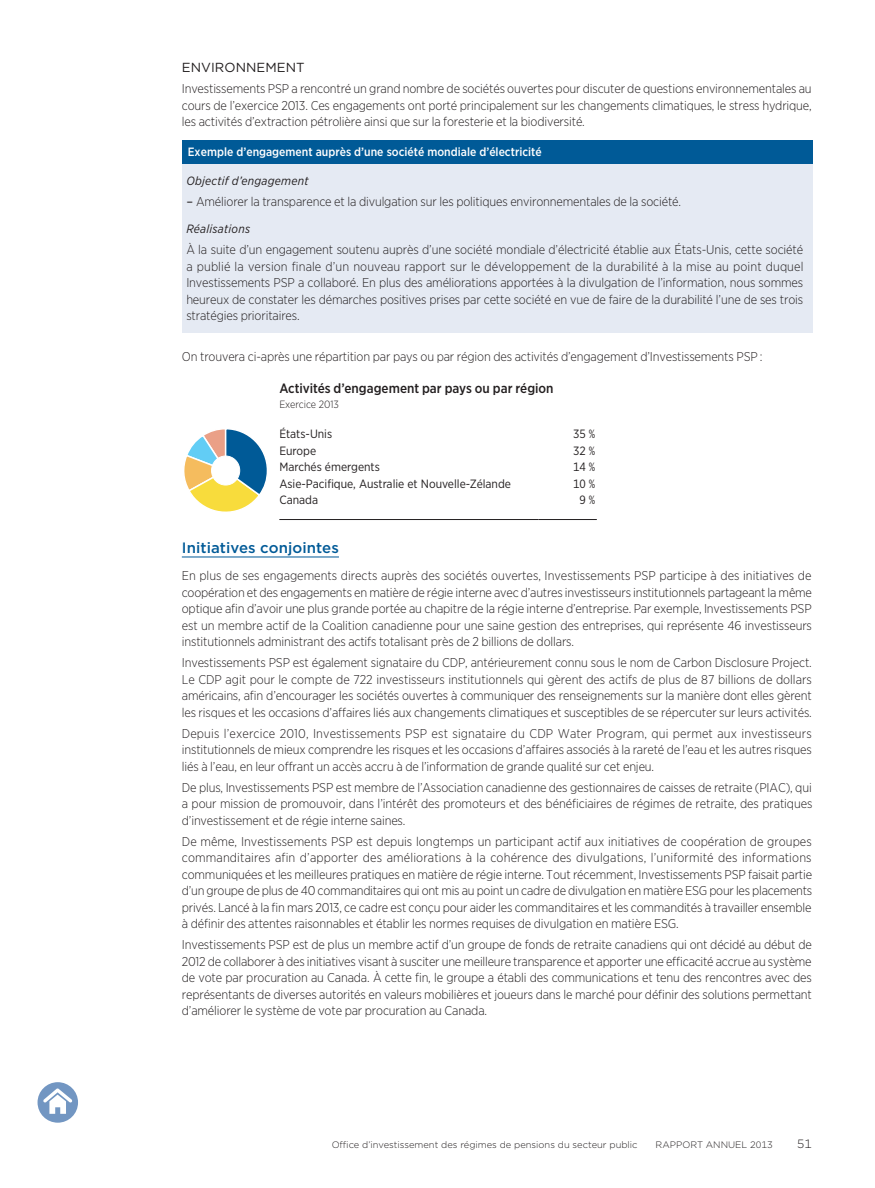
<style>
.page{position:relative;width:875px;height:1188px;background:#fff}
.page>*{position:absolute;margin:0;border:0;box-sizing:border-box;transform-origin:0 0}
.t1{font:500 15px "Gotham";letter-spacing:.005em;color:#005a97}
.t2{font:500 13.5px "Gotham Narrow";color:#231f20}
.t3{font:13.2px "Gotham";letter-spacing:.005em;color:#231f20}
.t4{font:300 12.75px/16.5px "Gotham Narrow";letter-spacing:-.01em;color:#231f20;text-align:justify}
.t5{font:12px "Gotham Narrow";color:#231f20}
.t6{font:500 12px "Gotham Narrow";color:#fff}
.t7{font:italic 12px "Gotham Narrow";letter-spacing:.02em;color:#231f20}
.t8{font:300 12px "Gotham";color:#231f20}
.t9{font:300 10.5px "Gotham Narrow";color:#231f20}
.t10{font:300 9.3px "Gotham";color:#231f20}
.s1{font-family:"Gotham";font-weight:400}
</style>
<div class="page">
<hr style="left:182px;top:557px;width:157px;height:1px;background:#005a97">
<div style="left:182px;top:140px;width:630px;height:24px;background:#005a97"></div>
<div style="left:182px;top:164px;width:630px;height:168px;background:#e5eaf3"></div>
<hr style="left:279px;top:519px;width:259px;height:1px;background:#231f20">
<hr style="left:538px;top:519px;width:59px;height:1px;background:#231f20">
<svg style="left:184px;top:429px;width:83px;height:83px"></svg>
<div style="left:212px;top:456px;width:28px;height:29px;background:#fff;border-radius:50%"></div>
<div style="left:211px;top:456px;width:29px;height:29px;border:1px solid #fff;border-radius:50%"></div>
<div style="left:38px;top:1082px;width:40px;height:41px;background:#7296c2;border-radius:50%"></div>
<svg style="left:43px;top:1088px;width:29px;height:26px"></svg>
<p class="t3" style="left:182px;top:59px;width:124px">ENVIRONNEMENT</p>
<p class="t4" style="left:182px;top:80px;width:631px">Investissements PSP a rencontré un grand nombre de sociétés ouvertes pour discuter de questions environnementales au cours de l’exercice 2013. Ces engagements ont porté principalement sur les changements climatiques, le stress hydrique, les activités d’extraction pétrolière ainsi que sur la foresterie et la biodiversité.</p>
<p class="t6" style="left:188px;top:145px;width:355px">Exemple d’engagement auprès d’une société mondiale d’électricité</p>
<p class="t7" style="left:186px;top:174px;width:124px">Objectif d’engagement</p>
<p class="t4" style="left:186px;top:193px;width:496px"><span class="s1">–</span> Améliorer la transparence et la divulgation sur les politiques environnementales de la société.</p>
<p class="t7" style="left:186px;top:222px;width:65px">Réalisations</p>
<p class="t4" style="left:186px;top:241px;width:619px">À la suite d’un engagement soutenu auprès d’une société mondiale d’électricité établie aux États-Unis, cette société a publié la version finale d’un nouveau rapport sur le développement de la durabilité à la mise au point duquel Investissements PSP a collaboré. En plus des améliorations apportées à la divulgation de l’information, nous sommes heureux de constater les démarches positives prises par cette société en vue de faire de la durabilité l’une de ses trois stratégies prioritaires.</p>
<p class="t4" style="left:182px;top:348px;width:582px">On trouvera ci-après une répartition par pays ou par région des activités d’engagement d’Investissements PSP :</p>
<p class="t2" style="left:279px;top:380px;width:276px">Activités d’engagement par pays ou par région</p>
<p class="t9" style="left:279px;top:398px;width:61px">Exercice 2013</p>
<p class="t5" style="left:279px;top:427px;width:54px">États-Unis</p>
<p class="t5" style="left:573px;top:427px;width:24px">35 %</p>
<p class="t5" style="left:279px;top:443px;width:38px">Europe</p>
<p class="t5" style="left:573px;top:443px;width:24px">32 %</p>
<p class="t5" style="left:279px;top:460px;width:102px">Marchés émergents</p>
<p class="t5" style="left:573px;top:460px;width:24px">14 %</p>
<p class="t5" style="left:279px;top:476px;width:233px">Asie-Pacifique, Australie et Nouvelle-Zélande</p>
<p class="t5" style="left:573px;top:476px;width:24px">10 %</p>
<p class="t5" style="left:279px;top:493px;width:40px">Canada</p>
<p class="t5" style="left:579px;top:493px;width:17px">9 %</p>
<p class="t1" style="left:182px;top:538px;width:159px">I nitiatives conjointes</p>
<p class="t4" style="left:182px;top:567px;width:632px">En plus de ses engagements directs auprès des sociétés ouvertes, Investissements PSP participe à des initiatives de coopération et des engagements en matière de régie interne avec d’autres investisseurs institutionnels partageant la même optique afin d’avoir une plus grande portée au chapitre de la régie interne d’entreprise. Par exemple, Investissements PSP est un membre actif de la Coalition canadienne pour une saine gestion des entreprises, qui représente 46 investisseurs institutionnels administrant des actifs totalisant près de 2 billions de dollars.</p>
<p class="t4" style="left:182px;top:654px;width:631px">Investissements PSP est également signataire du CDP, antérieurement connu sous le nom de Carbon Disclosure Project.<br>Le CDP agit pour le compte de 722 investisseurs institutionnels qui gèrent des actifs de plus de 87 billions de dollars américains, afin d’encourager les sociétés ouvertes à communiquer des renseignements sur la manière dont elles gèrent les risques et les occasions d’affaires liés aux changements climatiques et susceptibles de se répercuter sur leurs activités.</p>
<p class="t4" style="left:182px;top:725px;width:631px">Depuis l’exercice 2010, Investissements PSP est signataire du CDP Water Program, qui permet aux investisseurs institutionnels de mieux comprendre les risques et les occasions d’affaires associés à la rareté de l’eau et les autres risques liés à l’eau, en leur offrant un accès accru à de l’information de grande qualité sur cet enjeu.</p>
<p class="t4" style="left:182px;top:779px;width:632px">De plus, Investissements PSP est membre de l’Association canadienne des gestionnaires de caisses de retraite (PIAC), qui a pour mission de promouvoir, dans l’intérêt des promoteurs et des bénéficiaires de régimes de retraite, des pratiques d’investissement et de régie interne saines.</p>
<p class="t4" style="left:182px;top:833px;width:632px">De même, Investissements PSP est depuis longtemps un participant actif aux initiatives de coopération de groupes commanditaires afin d’apporter des améliorations à la cohérence des divulgations, l’uniformité des informations communiquées et les meilleures pratiques en matière de régie interne. Tout récemment, Investissements PSP faisait partie d’un groupe de plus de 40 commanditaires qui ont mis au point un cadre de divulgation en matière ESG pour les placements privés. Lancé à la fin mars 2013, ce cadre est conçu pour aider les commanditaires et les commandités à travailler ensemble à définir des attentes raisonnables et établir les normes requises de divulgation en matière ESG.</p>
<p class="t4" style="left:182px;top:936px;width:631px">Investissements PSP est de plus un membre actif d’un groupe de fonds de retraite canadiens qui ont décidé au début de 2012 de collaborer à des initiatives visant à susciter une meilleure transparence et apporter une efficacité accrue au système de vote par procuration au Canada. À cette fin, le groupe a établi des communications et tenu des rencontres avec des représentants de diverses autorités en valeurs mobilières et joueurs dans le marché pour définir des solutions permettant d’améliorer le système de vote par procuration au Canada.</p>
<p class="t10" style="left:213px;top:1138px;width:64px">O</p>
<p class="t10" style="left:340px;top:1138px;width:299px">ffice d’investissement des régimes de pensions du secteur public</p>
<p class="t10" style="left:656px;top:1138px;width:118px">Rapport annuel 2013</p>
<p class="t8" style="left:797px;top:1136px;width:16px">51</p>
</div>
